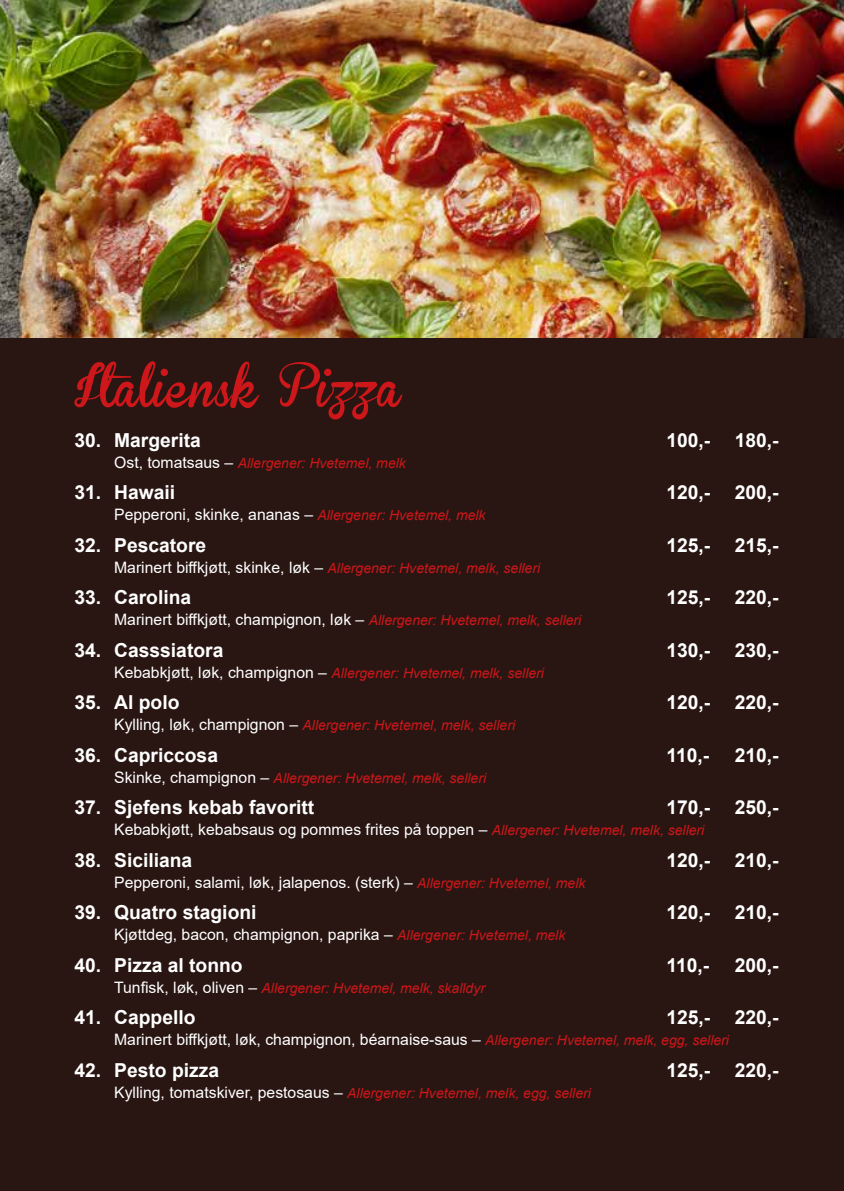
<style>
.page{position:relative;width:844px;height:1191px;background:#fff}
.page>*{position:absolute;margin:0;border:0;box-sizing:border-box;transform-origin:0 0}
.t1{font:63px "Brannboll Fet Num";color:#cd171a}
.t2{font:700 19.25px "Arial";color:#fff}
.t3{font:15.75px "Arial";color:#fff}
.t4{font:italic 14px "Arial";color:#cd171a}
.s1{font-style:normal;font-size:15.75px;color:#fff}
.s2{font-style:italic;font-size:14px;color:#cd171a}
</style>
<div class="page">
<div style="left:0;top:0;width:843px;height:1191px;background:#291612"></div>
<hr style="left:843px;top:0;width:1px;height:1191px;background:#291612">
<img style="left:0;top:0;width:843px;height:337px">
<hr style="left:843px;top:799px;width:1px;height:392px;background:#fff">
<h1 class="t1" style="left:74px;top:346px;width:328px">Italiensk Pizza</h1>
<p class="t2" style="left:74px;top:426px;width:128px">30. Margerita</p>
<p class="t2" style="left:666px;top:426px;width:45px">100,-</p>
<p class="t2" style="left:734px;top:426px;width:45px">180,-</p>
<p class="t4" style="left:114px;top:453px;width:293px"><span class="s1">Ost, tomatsaus –</span> Allergener: Hvetemel, melk</p>
<p class="t2" style="left:74px;top:479px;width:102px">31. Hawaii</p>
<p class="t2" style="left:666px;top:479px;width:45px">120,-</p>
<p class="t2" style="left:734px;top:479px;width:45px">200,-</p>
<p class="t3" style="left:114px;top:504px;width:373px">Pepperoni, skinke, ananas – <span class="s2">Allergener: Hvetemel, melk</span></p>
<p class="t2" style="left:74px;top:531px;width:133px">32. Pescatore</p>
<p class="t2" style="left:666px;top:531px;width:45px">125,-</p>
<p class="t2" style="left:734px;top:531px;width:45px">215,-</p>
<p class="t4" style="left:114px;top:558px;width:427px"><span class="s1">Marinert biffkjøtt, skinke, løk –</span> Allergener: Hvetemel, melk, selleri</p>
<p class="t2" style="left:74px;top:584px;width:118px">33. Carolina</p>
<p class="t2" style="left:666px;top:584px;width:45px">125,-</p>
<p class="t2" style="left:734px;top:584px;width:45px">220,-</p>
<p class="t3" style="left:114px;top:609px;width:468px">Marinert biffkjøtt, champignon, løk – <span class="s2">Allergener: Hvetemel, melk, selleri</span></p>
<p class="t2" style="left:74px;top:636px;width:150px">34. Casssiatora</p>
<p class="t2" style="left:666px;top:636px;width:45px">130,-</p>
<p class="t2" style="left:734px;top:636px;width:45px">230,-</p>
<p class="t4" style="left:114px;top:663px;width:431px"><span class="s1">Kebabkjøtt, løk, champignon –</span> Allergener: Hvetemel, melk, selleri</p>
<p class="t2" style="left:74px;top:689px;width:106px">35. Al polo</p>
<p class="t2" style="left:666px;top:689px;width:45px">120,-</p>
<p class="t2" style="left:734px;top:689px;width:45px">220,-</p>
<p class="t4" style="left:114px;top:716px;width:402px"><span class="s1">Kylling, løk, champignon –</span> Allergener: Hvetemel, melk, selleri</p>
<p class="t2" style="left:74px;top:741px;width:145px">36. Capriccosa</p>
<p class="t2" style="left:666px;top:741px;width:44px">110,-</p>
<p class="t2" style="left:734px;top:741px;width:45px">210,-</p>
<p class="t4" style="left:114px;top:768px;width:373px"><span class="s1">Skinke, champignon –</span> Allergener: Hvetemel, melk, selleri</p>
<p class="t2" style="left:74px;top:794px;width:241px">37. Sjefens kebab favoritt</p>
<p class="t2" style="left:666px;top:794px;width:45px">170,-</p>
<p class="t2" style="left:734px;top:794px;width:45px">250,-</p>
<p class="t3" style="left:114px;top:819px;width:591px">Kebabkjøtt, kebabsaus og pommes frites på toppen – <span class="s2">Allergener: Hvetemel, melk, selleri</span></p>
<p class="t2" style="left:74px;top:846px;width:119px">38. Siciliana</p>
<p class="t2" style="left:666px;top:846px;width:45px">120,-</p>
<p class="t2" style="left:734px;top:846px;width:45px">210,-</p>
<p class="t3" style="left:114px;top:871px;width:472px">Pepperoni, salami, løk, jalapenos. (sterk) – <span class="s2">Allergener: Hvetemel, melk</span></p>
<p class="t2" style="left:74px;top:899px;width:183px">39. Quatro stagioni</p>
<p class="t2" style="left:666px;top:899px;width:45px">120,-</p>
<p class="t2" style="left:734px;top:899px;width:45px">210,-</p>
<p class="t3" style="left:114px;top:924px;width:452px">Kjøttdeg, bacon, champignon, paprika – <span class="s2">Allergener: Hvetemel, melk</span></p>
<p class="t2" style="left:74px;top:951px;width:170px">40. Pizza al tonno</p>
<p class="t2" style="left:666px;top:951px;width:44px">110,-</p>
<p class="t2" style="left:734px;top:951px;width:45px">200,-</p>
<p class="t4" style="left:114px;top:978px;width:372px"><span class="s1">Tunfisk, løk, oliven –</span> Allergener: Hvetemel, melk, skalldyr</p>
<p class="t2" style="left:74px;top:1004px;width:122px">41. Cappello</p>
<p class="t2" style="left:666px;top:1004px;width:45px">125,-</p>
<p class="t2" style="left:734px;top:1004px;width:45px">220,-</p>
<p class="t3" style="left:114px;top:1029px;width:616px">Marinert biffkjøtt, løk, champignon, béarnaise-saus – <span class="s2">Allergener: Hvetemel, melk, egg, selleri</span></p>
<p class="t2" style="left:74px;top:1056px;width:146px">42. Pesto pizza</p>
<p class="t2" style="left:666px;top:1056px;width:45px">125,-</p>
<p class="t2" style="left:734px;top:1056px;width:45px">220,-</p>
<p class="t4" style="left:114px;top:1083px;width:478px"><span class="s1">Kylling, tomatskiver, pestosaus –</span> Allergener: Hvetemel, melk, egg, selleri</p>
</div>
